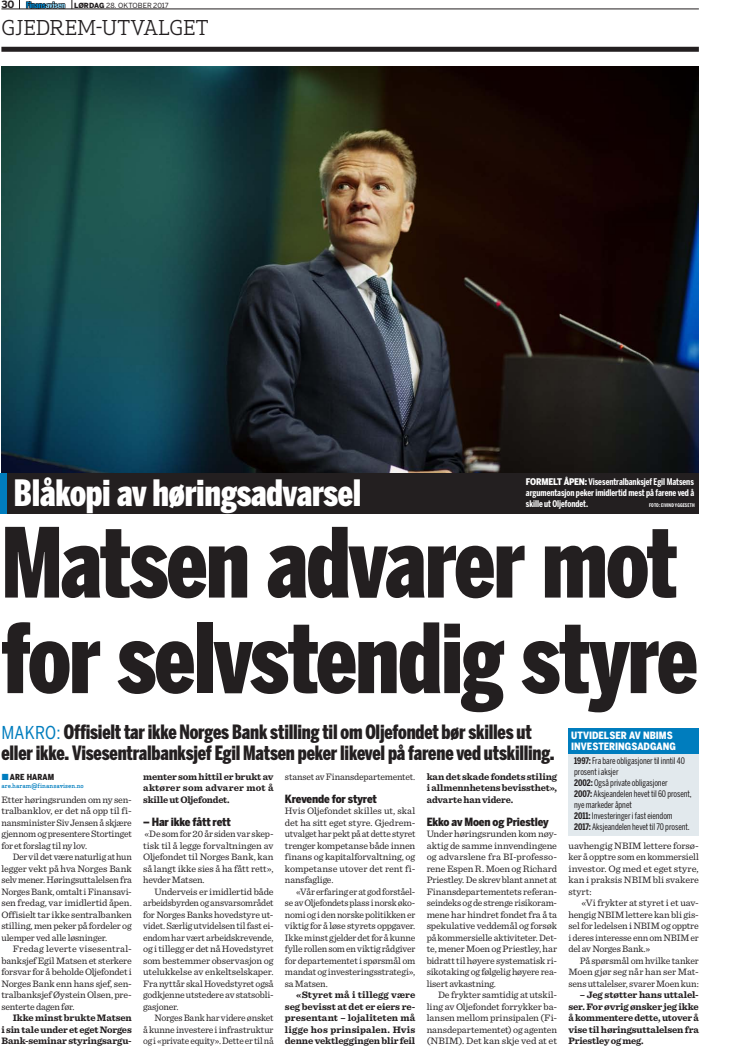
<style>
.page{position:relative;width:740px;height:1049px;background:#fff}
.page>*{position:absolute;margin:0;border:0;box-sizing:border-box;transform-origin:0 0}
.t1{font:900 95.5px/95.5px "Benton Sans Comp";letter-spacing:-.02em;color:#231f20}
.t2{font:900 36px "Benton Sans Comp";letter-spacing:-.005em;color:#fff}
.t3{font:20px "Apex Serif";letter-spacing:-.005em;color:#231f20}
.t4{font:900 19.6px/21.6px "Benton Sans Comp";letter-spacing:-.01em;color:#231f20}
.t5{font:900 11.2px "Benton Sans Cond";letter-spacing:-.015em;color:#231f20}
.t6{font:900 10px/11px "Benton Sans Cond";color:#fff}
.t7{font:700 10px "Benton Sans";color:#231f20}
.t8{font:9.8px/11.5px "Sentinel";letter-spacing:-.01em;color:#231f20;text-align:justify}
.t9{font:700 9.8px/11.5px "Sentinel";letter-spacing:-.01em;color:#231f20;text-align:justify}
.t10{font:9.8px/11.5px "Sentinel";letter-spacing:-.01em;color:#231f20;text-align:justify;scale:1.04 1}
.t11{font:700 9.1px/11px "Benton Sans Comp";letter-spacing:-.005em;color:#fff;text-align:justify}
.t12{font:900 9.1px "Benton Sans Cond";color:#fff}
.t13{font:9px/11px "Benton Sans Comp";letter-spacing:-.005em;color:#231f20}
.t14{font:900 8.2px "Benton Sans Cond";letter-spacing:.01em;color:#231f20}
.t15{font:7px "Benton Sans";color:#231f20}
.t16{font:500 6px "Apex Serif";color:#007dbe}
.t17{font:700 5px "Benton Sans Comp";letter-spacing:.025em;color:#fff}
.s1{font-weight:900}
.s2{font-family:"Benton Sans Cond";font-weight:900}
.s3{font-family:"Benton Sans Cond";font-weight:400;font-size:17.6px;color:#007dbe}
.s4{font-weight:700}
</style>
<div class="page">
<svg style="left:26px;top:2px;width:39px;height:6px"></svg>
<hr style="left:1px;top:9px;width:698px;height:1px;background:#231f20">
<div style="left:1px;top:47px;width:698px;height:5px;background:#231f20"></div>
<div style="left:568px;top:754px;width:131px;height:81px;background:#e2e9ed"></div>
<div style="left:568px;top:728px;width:131px;height:26px;background:#007dbe"></div>
<img style="left:1px;top:67px;width:698px;height:406px">
<div style="left:0;top:473px;width:699px;height:41px;background:#231f20"></div>
<div style="left:0;top:473px;width:6px;height:41px;background:#007dbe"></div>
<p class="t7" style="left:1px;top:-2px;width:15px">30</p>
<p class="t15" style="left:74px;top:1px;width:96px"><span class="s1">Lørdag</span> 28. OKTOBER 2017</p>
<h3 class="t3" style="left:1px;top:15px;width:208px">GJEDREM-UTVALGET</h3>
<p class="t11" style="left:526px;top:476px;width:170px;text-indent:27px"><span class="s2">lt åpen :</span> Visesentralbanksjef Egil Matsens argumentasjon peker imidlertid mest på farene ved å skille ut Oljefondet.</p>
<h2 class="t2" style="left:14px;top:472px;width:349px">Blåkopi av høringsadvarsel</h2>
<p class="t12" style="left:526px;top:476px;width:17px">Forme</p>
<p class="t17" style="left:649px;top:502px;width:47px">Foto: Eivind Yggeseth</p>
<h1 class="t1" style="left:1px;top:515px;width:698px">Matsen advarer mot for selvstendig styre</h1>
<h3 class="t4" style="left:1px;top:721px;width:685px"><span class="s3">MAKRO:</span> Offisielt tar ikke Norges Bank stilling til om Oljefondet bør skilles ut<br>eller ikke. Visesentralbanksjef Egil Matsen peker likevel på farene ved utskilling. <sub>1997:</sub> <sub>Fra</sub> <sub>bare</sub> <sub>obligasjoner</sub> <sub>til</sub> <sub>inntil</sub> <sub>40</sub></h3>
<p class="t13" style="left:574px;top:766px;width:119px">prosent i aksjer<br><span class="s4">2002:</span> Også private obligasjoner<br><span class="s4">2007:</span> Aksjeandelen hevet til 60 prosent, nye markeder åpnet<br><span class="s4">2011:</span> Investeringer i fast eiendom<br><span class="s4">2017:</span> Aksjeandelen hevet til 70 prosent.</p>
<p class="t6" style="left:571px;top:730px;width:106px">Utvidelser av NBIMs investeringsadgang</p>
<p class="t9" style="left:143px;top:770px;width:132px">menter som hittil er brukt av aktører som advarer mot å skille ut Oljefondet.</p>
<p class="t5" style="left:143px;top:815px;width:89px">– Har ikke fått rett</p>
<p class="t8" style="left:143px;top:827px;width:132px">«De som for 20 år siden var skep&shy;tisk til å legge forvaltningen av Oljefondet til Norges Bank, kan så langt ikke sies å ha fått rett», hevder Matsen.</p>
<p class="t8" style="left:143px;top:885px;width:132px;text-indent:11px">Underveis er imidlertid både arbeidsbyrden og ansvarsområdet for Norges Banks hovedstyre ut&shy;videt. Særlig utvidelsen til fast ei&shy;endom har vært arbeidskrevende, og i tillegg er det nå Hovedstyret som bestemmer observasjon og utelukkelse av enkeltselskaper.<br>Fra nyttår skal Hovedstyret også godkjenne utstedere av statsobli&shy;gasjoner.</p>
<p class="t8" style="left:143px;top:1011px;width:132px;text-indent:11px">Norges Bank har videre ønsket å kunne investere i infrastruktur og i «private equity». Dette er til nå</p>
<p class="t9" style="left:427px;top:770px;width:132px">kan det skade fondets stiling i allmennhetens bevissthet», advarte han videre.</p>
<p class="t5" style="left:427px;top:815px;width:124px">Ekko av Moen og Priestley</p>
<p class="t8" style="left:427px;top:827px;width:132px">Under høringsrunden kom nøy&shy;aktig de samme innvendingene og advarslene fra BI-professo&shy;rene Espen R. Moen og Richard Priestley. De skrev blant annet at Finansdepartementets referan&shy;seindeks og de strenge risikoram&shy;mene har hindret fondet fra å ta spekulative veddemål og forsøk på kommersielle aktiviteter. Det&shy;te, mener Moen og Priestley, har bidratt til høyere systematisk ri&shy;sikotaking og følgelig høyere rea&shy;lisert avkastning.</p>
<p class="t8" style="left:427px;top:988px;width:132px;text-indent:11px">De frykter samtidig at utskil&shy;ling av Oljefondet forrykker ba&shy;lansen mellom prinsipalen (Fi&shy;nansdepartementet) og agenten (NBIM). Det kan skje ved at et</p>
<p class="t8" style="left:285px;top:770px;width:132px">stanset av Finansdepartementet.</p>
<p class="t5" style="left:285px;top:792px;width:94px">Krevende for styret</p>
<p class="t8" style="left:285px;top:804px;width:132px">Hvis Oljefondet skilles ut, skal det ha sitt eget styre. Gjedrem&shy;utvalget har pekt på at dette styret trenger kompetanse både innen finans og kapitalforvaltning, og kompetanse utover det rent fi&shy;nansfaglige.</p>
<p class="t8" style="left:285px;top:885px;width:132px;text-indent:11px">«Vår erfaring er at god forståel&shy;se av Oljefondets plass i norsk øko&shy;nomi og i den norske politikken er viktig for å løse styrets oppgaver.<br>Ikke minst gjelder det for å kunne fylle rollen som en viktig rådgiver for departementet i spørsmål om mandat og investeringsstrategi», sa Matsen.</p>
<p class="t9" style="left:285px;top:989px;width:132px;text-indent:11px">«Styret må i tillegg være seg bevisst at det er eiers re&shy;presentant – lojaliteten må ligge hos prinsipalen. Hvis denne vektleggingen blir feil</p>
<p class="t14" style="left:10px;top:772px;width:46px">ARE HARAM</p>
<p class="t16" style="left:1px;top:782px;width:84px">are.haram@finansavisen.no</p>
<p class="t8" style="left:1px;top:793px;width:132px">Etter høringsrunden om ny sen&shy;tralbanklov, er det nå opp til fi&shy;nansminister Siv Jensen å skjære gjennom og presentere Stortinget for et forslag til ny lov.</p>
<p class="t8" style="left:1px;top:850px;width:132px;text-indent:11px">Der vil det være naturlig at hun legger vekt på hva Norges Bank selv mener. Høringsuttalelsen fra Norges Bank, omtalt i Finansavi&shy;sen fredag, var imidlertid åpen.<br>Offisielt tar ikke sentralbanken stilling, men peker på fordeler og ulemper ved alle løsninger.</p>
<p class="t8" style="left:1px;top:942px;width:132px;text-indent:11px">Fredag leverte visesentral&shy;banksjef Egil Matsen et sterkere forsvar for å beholde Oljefondet i Norges Bank enn hans sjef, sen&shy;tralbanksjef Øystein Olsen, pre&shy;senterte dagen før.</p>
<p class="t9" style="left:1px;top:1012px;width:132px;text-indent:11px">Ikke minst brukte Matsen i sin tale under et eget Norges Bank-seminar styringsargu-</p>
<p class="t10" style="left:568px;top:839px;width:127px">uavhengig NBIM lettere forsø&shy;ker å opptre som en kommersiell investor. Og med et eget styre, kan i praksis NBIM bli svakere styrt:</p>
<p class="t8" style="left:568px;top:896px;width:132px;text-indent:13px">«Vi frykter at styret i et uav&shy;hengig NBIM lettere kan bli gis&shy;sel for ledelsen i NBIM og opptre i deres interesse enn om NBIM er del av Norges Bank.»</p>
<p class="t8" style="left:568px;top:954px;width:132px;text-indent:11px">På spørsmål om hvilke tanker Moen gjør seg når han ser Mat&shy;sens uttalelser, svarer Moen kun:</p>
<p class="t9" style="left:568px;top:989px;width:132px;text-indent:11px">– Jeg støtter hans uttalel&shy;ser. For øvrig ønsker jeg ikke å kommentere dette, utover å vise til høringsuttalelsen fra Priestley og meg.</p>
</div>
